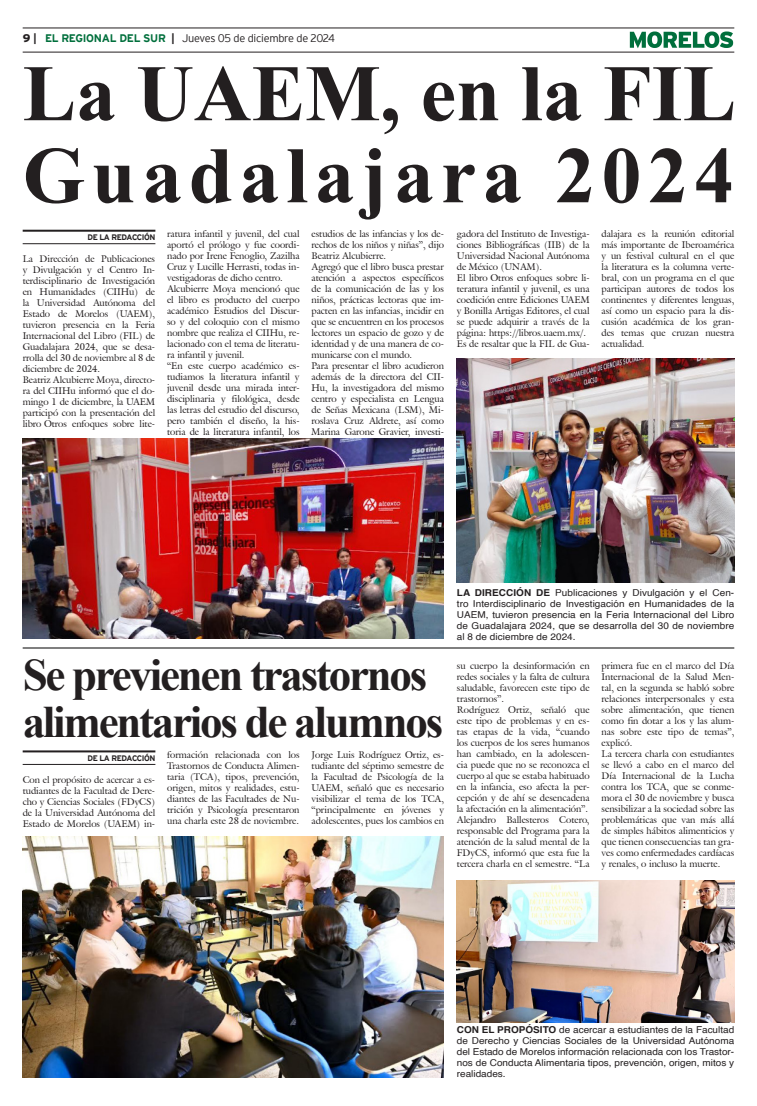
<style>
.page{position:relative;width:757px;height:1106px;background:#fff}
.page>*{position:absolute;margin:0;border:0;box-sizing:border-box;transform-origin:0 0}
.Cabeza_01{font:700 80px "Times New Roman";letter-spacing:.08em;color:#231f20}
.Cabeza_01-2{font:700 80px "Times New Roman";color:#231f20}
.Cabeza_02{font:700 45px "Times New Roman";letter-spacing:-.05em;color:#231f20}
.t1{font:300 11px "Interstate";letter-spacing:-.025em;color:#231f20}
.t2{font:9.5px/11px "Galliard IT Cby BT";letter-spacing:-.005em;color:#231f20;text-align:justify}
.Pie_de_foto{font:9.5px/11px "Helvetica";color:#231f20;text-align:justify;scale:1.05 1}
.t3{font:700 8px "Interstate";letter-spacing:-.05em;color:#231f20}
.s1{font-weight:900}
.s2{font-weight:700}
.s3{font-weight:700;color:#006f3c}
</style>
<div class="page">
<hr style="left:23px;top:28px;width:711px;height:1px;background:#231f20">
<hr style="left:23px;top:52px;width:711px;height:1px;background:#231f20">
<svg style="left:630px;top:31px;width:103px;height:17px"></svg>
<hr style="left:23px;top:230px;width:132px;height:2px;background:#231f20">
<hr style="left:23px;top:243px;width:132px;height:1px;background:#231f20">
<hr style="left:23px;top:750px;width:132px;height:2px;background:#231f20">
<hr style="left:23px;top:764px;width:132px;height:1px;background:#231f20">
<hr style="left:23px;top:647px;width:711px;height:1px;background:#000">
<img style="left:23px;top:438px;width:421px;height:201px">
<img style="left:457px;top:359px;width:277px;height:224px">
<img style="left:457px;top:880px;width:277px;height:142px">
<img style="left:23px;top:836px;width:421px;height:241px">
<p class="t1" style="left:23px;top:32px;width:314px"><span class="s1">9</span> <span class="s2">|</span> <span class="s3">EL REGIONAL DEL SUR</span> <span class="s2">|</span> Jueves 05 de diciembre de 2024</p>
<p class="Cabeza_01-2" style="left:23px;top:36px;width:715px">La UAEM, en la FIL</p>
<p class="Cabeza_01" style="left:23px;top:118px;width:713px">Guadalajara 2024</p>
<p class="t3" style="left:87px;top:233px;width:69px">DE LA REDACCIÓN</p>
<p class="t2" style="left:601px;top:228px;width:134px">dalajara es la reunión editorial más importante de Iberoamérica y un festival cultural en el que la literatura es la columna verte&shy;bral, con un programa en el que participan autores de todos los continentes y diferentes lenguas, así como un espacio para la dis&shy;cusión académica de los gran&shy;des temas que cruzan nuestra actualidad.</p>
<p class="t2" style="left:167px;top:228px;width:134px">ratura infantil y juvenil, del cual aportó el prólogo y fue coordi&shy;nado por Irene Fenoglio, Zazilha Cruz y Lucille Herrasti, todas in&shy;vestigadoras de dicho centro.</p>
<p class="t2" style="left:167px;top:283px;width:134px">Alcubierre Moya mencionó que el libro es producto del cuerpo académico Estudios del Discur&shy;so y del coloquio con el mismo nombre que realiza el CIIHu, re&shy;lacionado con el tema de literatu&shy;ra infantil y juvenil.</p>
<p class="t2" style="left:167px;top:360px;width:134px">“En este cuerpo académico es&shy;tudiamos la literatura infantil y juvenil desde una mirada inter&shy;disciplinaria y filológica, desde las letras del estudio del discurso, pero también el diseño, la his&shy;toria de la literatura infantil, los</p>
<p class="t2" style="left:311px;top:228px;width:134px">estudios de las infancias y los de&shy;rechos de los niños y niñas”, dijo Beatriz Alcubierre.</p>
<p class="t2" style="left:311px;top:261px;width:134px">Agregó que el libro busca prestar atención a aspectos específicos de la comunicación de las y los niños, prácticas lectoras que im&shy;pacten en las infancias, incidir en que se encuentren en los procesos lectores un espacio de gozo y de identidad y de una manera de co&shy;municarse con el mundo.</p>
<p class="t2" style="left:311px;top:360px;width:134px">Para presentar el libro acudieron además de la directora del CII-Hu, la investigadora del mismo centro y especialista en Lengua de Señas Mexicana (LSM), Mi&shy;roslava Cruz Aldrete, así como Marina Garone Gravier, investi-</p>
<p class="t2" style="left:457px;top:228px;width:134px">gadora del Instituto de Investiga&shy;ciones Bibliográficas (IIB) de la Universidad Nacional Autónoma de México (UNAM).</p>
<p class="t2" style="left:457px;top:272px;width:134px">El libro Otros enfoques sobre li&shy;teratura infantil y juvenil, es una coedición entre Ediciones UAEM y Bonilla Artigas Editores, el cual se puede adquirir a través de la página: https://libros.uaem.mx/.</p>
<p class="t2" style="left:457px;top:338px;width:134px">Es de resaltar que la FIL de Gua-</p>
<p class="t2" style="left:23px;top:253px;width:134px">La Dirección de Publicaciones y Divulgación y el Centro In&shy;terdisciplinario de Investigación en Humanidades (CIIHu) de la Universidad Autónoma del Estado de Morelos (UAEM), tuvieron presencia en la Feria Internacional del Libro (FIL) de Guadalajara 2024, que se desa&shy;rrolla del 30 de noviembre al 8 de diciembre de 2024.</p>
<p class="t2" style="left:23px;top:374px;width:134px">Beatriz Alcubierre Moya, directo&shy;ra del CIIHu informó que el do&shy;mingo 1 de diciembre, la UAEM participó con la presentación del libro Otros enfoques sobre lite-</p>
<p class="Cabeza_02" style="left:23px;top:642px;width:406px">Se previenen trastornos</p>
<p class="Cabeza_02" style="left:23px;top:689px;width:422px">alimentarios de alumnos</p>
<p class="t3" style="left:87px;top:753px;width:69px">DE LA REDACCIÓN</p>
<p class="t2" style="left:167px;top:748px;width:134px">formación relacionada con los Trastornos de Conducta Alimen&shy;taria (TCA), tipos, prevención, origen, mitos y realidades, estu&shy;diantes de las Facultades de Nu&shy;trición y Psicología presentaron una charla este 28 de noviembre.</p>
<p class="t2" style="left:311px;top:748px;width:134px">Jorge Luis Rodríguez Ortiz, es&shy;tudiante del séptimo semestre de la Facultad de Psicología de la UAEM, señaló que es necesario visibilizar el tema de los TCA, “principalmente en jóvenes y adolescentes, pues los cambios en</p>
<p class="t2" style="left:23px;top:774px;width:134px">Con el propósito de acercar a es&shy;tudiantes de la Facultad de Dere&shy;cho y Ciencias Sociales (FDyCS) de la Universidad Autónoma del Estado de Morelos (UAEM) in-</p>
<p class="Pie_de_foto" style="left:457px;top:587px;width:266px"><span class="s2">LA DIRECCIÓN DE</span> Publicaciones y Divulgación y el Cen&shy;tro Interdisciplinario de Investigación en Humanidades de la UAEM, tuvieron presencia en la Feria Internacional del Libro de Guadalajara 2024, que se desarrolla del 30 de noviembre al 8 de diciembre de 2024.</p>
<p class="t2" style="left:457px;top:660px;width:134px">su cuerpo la desinformación en redes sociales y la falta de cultura saludable, favorecen este tipo de trastornos”.</p>
<p class="t2" style="left:457px;top:704px;width:134px">Rodríguez Ortiz, señaló que este tipo de problemas y en es&shy;tas etapas de la vida, “cuando los cuerpos de los seres humanos han cambiado, en la adolescen&shy;cia puede que no se reconozca el cuerpo al que se estaba habituado en la infancia, eso afecta la per&shy;cepción y de ahí se desencadena la afectación en la alimentación”.</p>
<p class="t2" style="left:457px;top:814px;width:134px">Alejandro Ballesteros Cotero, responsable del Programa para la atención de la salud mental de la FDyCS, informó que esta fue la tercera charla en el semestre. “La</p>
<p class="t2" style="left:601px;top:660px;width:134px">primera fue en el marco del Día Internacional de la Salud Men&shy;tal, en la segunda se habló sobre relaciones interpersonales y esta sobre alimentación, que tienen como fin dotar a los y las alum&shy;nas sobre este tipo de temas”, explicó.</p>
<p class="t2" style="left:601px;top:748px;width:134px">La tercera charla con estudiantes se llevó a cabo en el marco del Día Internacional de la Lucha contra los TCA, que se conme&shy;mora el 30 de noviembre y busca sensibilizar a la sociedad sobre las problemáticas que van más allá de simples hábitos alimenticios y que tienen consecuencias tan gra&shy;ves como enfermedades cardíacas y renales, o incluso la muerte.</p>
<p class="Pie_de_foto" style="left:457px;top:1024px;width:266px"><span class="s2">CON EL PROPÓSITO</span> de acercar a estudiantes de la Facultad de Derecho y Ciencias Sociales de la Universidad Autónoma del Estado de Morelos información relacionada con los Trastor&shy;nos de Conducta Alimentaria tipos, prevención, origen, mitos y realidades.</p>
</div>
